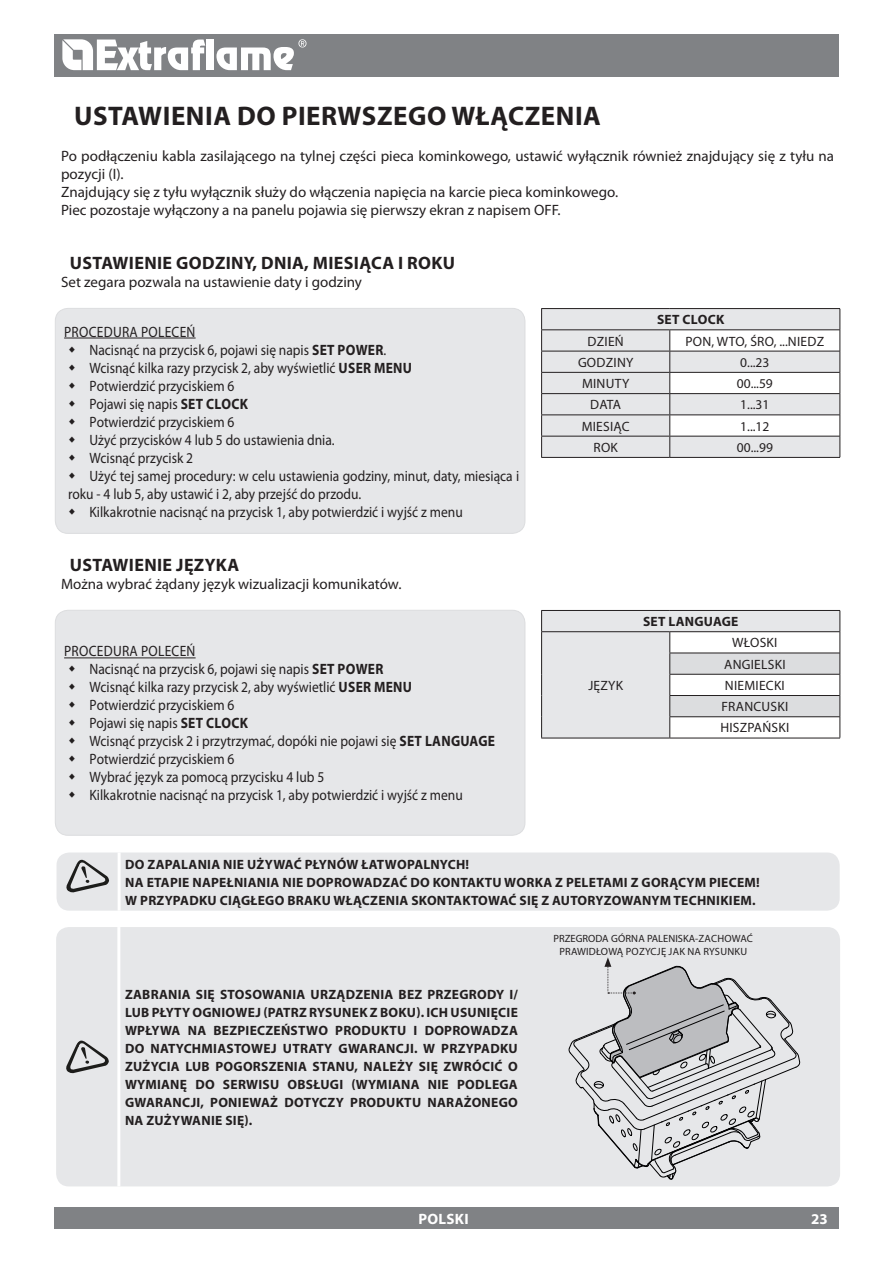
<style>
.page{position:relative;width:893px;height:1263px;background:#fff}
.page>*{position:absolute;margin:0;border:0;box-sizing:border-box;transform-origin:0 0}
.Capitolo{font:700 27px "Myriad Pro";letter-spacing:.02em;color:#231f20}
.Sottocapitolo{font:700 18px "Myriad Pro";letter-spacing:.02em;color:#231f20}
.Testo_normale{font:15px/18px "Myriad Pro";color:#231f20;scale:.9 1}
.Testo_normale-2{font:15px/18px "Myriad Pro";color:#231f20}
.Testo_normale-3{font:15px "Myriad Pro";letter-spacing:.02em;color:#231f20;scale:.9 1}
.t1{font:700 15px "Myriad Pro";letter-spacing:.02em;color:#fff}
.Testo_normale-4{font:700 13.5px/18px "Myriad Pro";letter-spacing:.02em;color:#231f20;text-align:justify}
.t2{font:13.5px/21.3px "Myriad Pro";letter-spacing:.02em;color:#231f20;text-align:center}
.Testo_normale-5{font:10.5px/12.6px "Myriad Pro";letter-spacing:.02em;color:#231f20;text-align:center}
.s1{font-weight:700}
</style>
<div class="page">
<div style="left:54px;top:34px;width:785px;height:43px;background:#808285"></div>
<svg style="left:62px;top:39px;width:143px;height:31px"></svg>
<div style="left:207px;top:40px;width:7px;height:30px;background:#fff"></div>
<svg style="left:216px;top:39px;width:90px;height:31px"></svg>
<div style="left:54px;top:1208px;width:785px;height:21px;background:#808285"></div>
<div style="left:55px;top:308px;width:470px;height:225px;background:#e6e7e9;border-radius:13px"></div>
<hr style="left:64px;top:338px;width:132px;height:1px;background:#231f20">
<div style="left:55px;top:308px;width:470px;height:226px;border:1px solid #dcdddf;border-radius:13px"></div>
<hr style="left:541px;top:308px;width:129px;height:1px;background:#231f20">
<hr style="left:670px;top:308px;width:170px;height:1px;background:#231f20">
<svg style="left:541px;top:309px;width:300px;height:148px"></svg>
<hr style="left:541px;top:457px;width:129px;height:1px;background:#231f20">
<hr style="left:670px;top:457px;width:170px;height:1px;background:#231f20">
<div style="left:55px;top:610px;width:470px;height:225px;background:#e6e7e9;border-radius:13px"></div>
<hr style="left:64px;top:657px;width:132px;height:1px;background:#231f20">
<div style="left:55px;top:610px;width:470px;height:225px;border:1px solid #dcdddf;border-radius:13px"></div>
<div style="left:542px;top:610px;width:298px;height:22px;background:#e6e7e9"></div>
<div style="left:542px;top:632px;width:128px;height:106px;background:#e6e7e9"></div>
<hr style="left:541px;top:610px;width:129px;height:1px;background:#231f20">
<hr style="left:670px;top:610px;width:170px;height:1px;background:#231f20">
<hr style="left:541px;top:631px;width:129px;height:1px;background:#231f20">
<svg style="left:541px;top:611px;width:1px;height:127px"></svg>
<hr style="left:541px;top:738px;width:129px;height:1px;background:#231f20">
<hr style="left:670px;top:738px;width:170px;height:1px;background:#231f20">
<svg style="left:669px;top:611px;width:172px;height:127px"></svg>
<div style="left:56px;top:927px;width:784px;height:259px;background:#e6e7e9;border-radius:13px"></div>
<hr style="left:117px;top:927px;width:3px;height:259px;background:#fff">
<svg style="left:66px;top:1040px;width:43px;height:34px"></svg>
<svg style="left:569px;top:957px;width:231px;height:223px"></svg>
<div style="left:57px;top:852px;width:783px;height:59px;background:#e6e7e9;border-radius:13px"></div>
<hr style="left:118px;top:852px;width:3px;height:59px;background:#fff">
<svg style="left:66px;top:859px;width:43px;height:34px"></svg>
<p class="Capitolo" style="left:74px;top:98px;width:528px">USTAWIENIA DO PIERWSZEGO WŁĄCZENIA</p>
<p class="Testo_normale-2" style="left:61px;top:147px;width:775px">Po podłączeniu kabla zasilającego na tylnej części pieca kominkowego, ustawić wyłącznik również znajdujący się z tyłu na pozycji (I).</p>
<p class="Testo_normale-2" style="left:61px;top:183px;width:559px">Znajdujący się z tyłu wyłącznik służy do włączenia napięcia na karcie pieca kominkowego.</p>
<p class="Testo_normale-2" style="left:61px;top:201px;width:501px">Piec pozostaje wyłączony a na panelu pojawia się pierwszy ekran z napisem OFF.</p>
<p class="Sottocapitolo" style="left:70px;top:251px;width:387px">USTAWIENIE GODZINY, DNIA, MIESIĄCA I ROKU</p>
<p class="Testo_normale-2" style="left:61px;top:273px;width:302px">Set zegara pozwala na ustawienie daty i godziny</p>
<p class="Testo_normale-3" style="left:64px;top:322px;width:147px">PROCEDURA POLECEŃ</p>
<p class="Testo_normale" style="left:90px;top:340px;width:331px">Nacisnąć na przycisk 6, pojawi się napis <span class="s1">SET POWER</span>.</p>
<p class="Testo_normale" style="left:90px;top:358px;width:360px">Wcisnąć kilka razy przycisk 2, aby wyświetlić <span class="s1">USER MENU</span></p>
<p class="Testo_normale" style="left:90px;top:376px;width:162px">Potwierdzić przyciskiem 6</p>
<p class="Testo_normale" style="left:90px;top:394px;width:178px">Pojawi się napis <span class="s1">SET CLOCK</span></p>
<p class="Testo_normale" style="left:90px;top:412px;width:162px">Potwierdzić przyciskiem 6</p>
<p class="Testo_normale" style="left:90px;top:430px;width:274px">Użyć przycisków 4 lub 5 do ustawienia dnia.</p>
<p class="Testo_normale" style="left:90px;top:448px;width:117px">Wcisnąć przycisk 2</p>
<p class="Testo_normale" style="left:90px;top:466px;width:479px">Użyć tej samej procedury: w celu ustawienia godziny, minut, daty, miesiąca i</p>
<p class="Testo_normale" style="left:68px;top:484px;width:327px">roku - 4 lub 5, aby ustawić i 2, aby przejść do przodu.</p>
<p class="Testo_normale" style="left:90px;top:502px;width:416px">Kilkakrotnie nacisnąć na przycisk 1, aby potwierdzić i wyjść z menu</p>
<p class="Testo_normale-4" style="left:657px;top:310px;width:69px">SET CLOCK</p>
<p class="t2" style="left:588px;top:330px;width:38px">DZIEŃ</p>
<p class="t2" style="left:685px;top:330px;width:140px">PON, WTO, ŚRO, ...NIEDZ</p>
<p class="t2" style="left:578px;top:351px;width:57px">GODZINY</p>
<p class="t2" style="left:740px;top:351px;width:31px">0...23</p>
<p class="t2" style="left:582px;top:373px;width:49px">MINUTY</p>
<p class="t2" style="left:737px;top:373px;width:38px">00...59</p>
<p class="t2" style="left:590px;top:394px;width:32px">DATA</p>
<p class="t2" style="left:740px;top:394px;width:31px">1...31</p>
<p class="t2" style="left:582px;top:415px;width:50px">MIESIĄC</p>
<p class="t2" style="left:740px;top:415px;width:31px">1...12</p>
<p class="t2" style="left:593px;top:436px;width:26px">ROK</p>
<p class="t2" style="left:737px;top:436px;width:38px">00...99</p>
<p class="Sottocapitolo" style="left:70px;top:553px;width:171px">USTAWIENIE JĘZYKA</p>
<p class="Testo_normale-2" style="left:61px;top:575px;width:342px">Można wybrać żądany język wizualizacji komunikatów.</p>
<p class="Testo_normale" style="left:90px;top:642px;width:452px;text-indent:-25px">PROCEDURA POLECEŃ<br>Nacisnąć na przycisk 6, pojawi się napis <span class="s1">SET POWER<br></span>Wcisnąć kilka razy przycisk 2, aby wyświetlić <span class="s1">USER MENU<br></span>Potwierdzić przyciskiem 6<br>Pojawi się napis <span class="s1">SET CLOCK<br></span>Wcisnąć przycisk 2 i przytrzymać, dopóki nie pojawi się <span class="s1">SET LANGUAGE </span>Potwierdzić przyciskiem 6<br>Wybrać język za pomocą przycisku 4 lub 5<br>Kilkakrotnie nacisnąć na przycisk 1, aby potwierdzić i wyjść z menu</p>
<p class="t2" style="left:588px;top:674px;width:36px">JĘZYK</p>
<p class="Testo_normale-4" style="left:643px;top:612px;width:97px">SET LANGUAGE</p>
<p class="t2" style="left:720px;top:632px;width:70px">WŁOSKI<br>ANGIELSKI<br>NIEMIECKI<br>FRANCUSKI<br>HISZPAŃSKI</p>
<p class="Testo_normale-4" style="left:125px;top:855px;width:345px">DO ZAPALANIA NIE UŻYWAĆ PŁYNÓW ŁATWOPALNYCH!</p>
<p class="Testo_normale-4" style="left:125px;top:873px;width:636px">NA ETAPIE NAPEŁNIANIA NIE DOPROWADZAĆ DO KONTAKTU WORKA Z PELETAMI Z GORĄCYM PIECEM!</p>
<p class="Testo_normale-4" style="left:125px;top:891px;width:632px">W PRZYPADKU CIĄGŁEGO BRAKU WŁĄCZENIA SKONTAKTOWAĆ SIĘ Z AUTORYZOWANYM TECHNIKIEM.</p>
<p class="Testo_normale-4" style="left:125px;top:985px;width:394px">ZABRANIA SIĘ STOSOWANIA URZĄDZENIA BEZ PRZEGRODY I/ LUB PŁYTY OGNIOWEJ (PATRZ RYSUNEK Z BOKU). ICH USUNIĘCIE WPŁYWA NA BEZPIECZEŃSTWO PRODUKTU I DOPROWADZA DO NATYCHMIASTOWEJ UTRATY GWARANCJI. W PRZYPADKU ZUŻYCIA LUB POGORSZENIA STANU, NALEŻY SIĘ ZWRÓCIĆ O WYMIANĘ DO SERWISU OBSŁUGI (WYMIANA NIE PODLEGA GWARANCJI, PONIEWAŻ DOTYCZY PRODUKTU NARAŻONEGO NA ZUŻYWANIE SIĘ).</p>
<p class="t1" style="left:419px;top:1209px;width:52px">POLSKI</p>
<p class="Testo_normale-5" style="left:553px;top:932px;width:201px">PRZEGRODA GÓRNA PALENISKA-ZACHOWAĆ<br>PRAWIDŁOWĄ POZYCJĘ JAK NA RYSUNKU</p>
<p class="t1" style="left:811px;top:1209px;width:18px">23</p>
</div>
